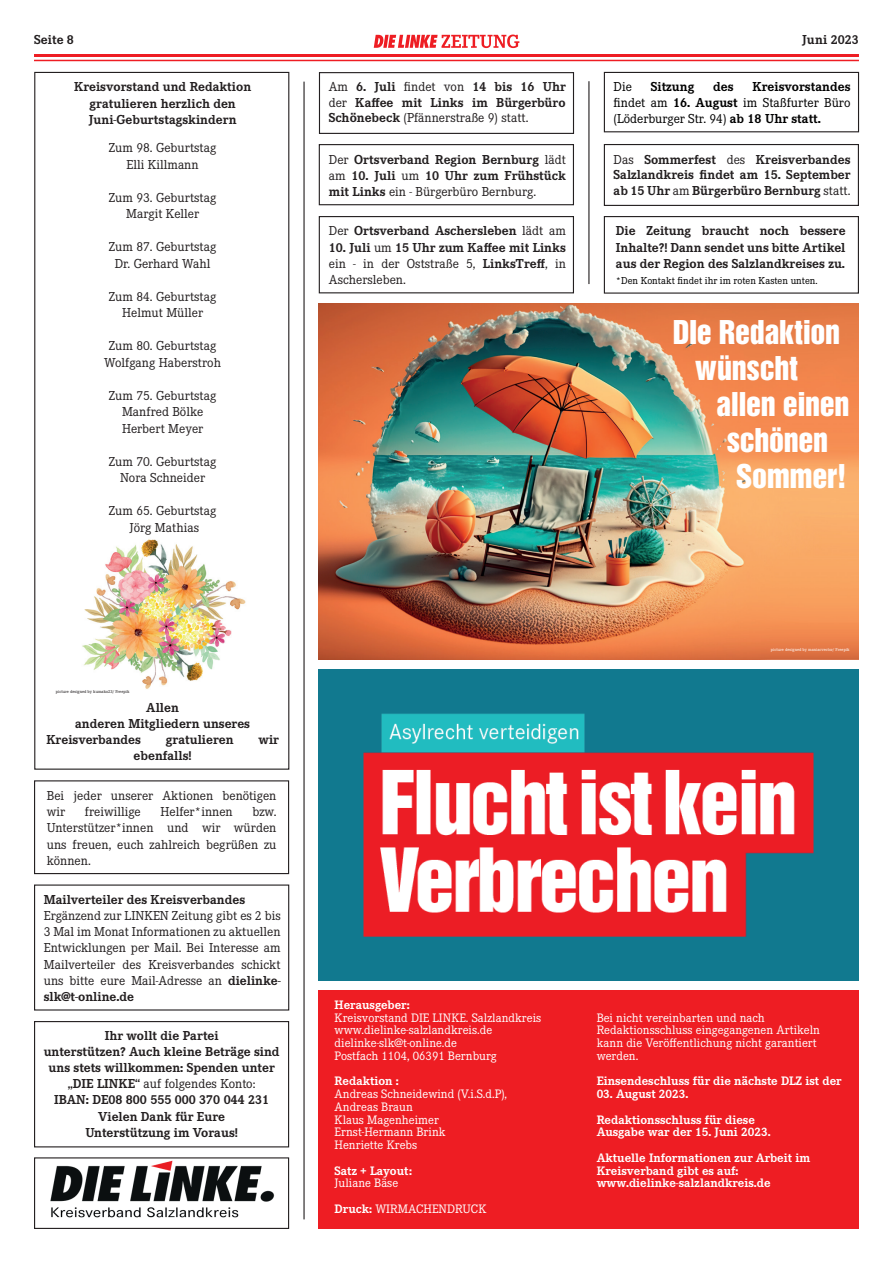
<style>
.page{position:relative;width:893px;height:1263px;background:#fff}
.page>*{position:absolute;margin:0;border:0;box-sizing:border-box;transform-origin:0 0}
.t1{font:30px/36px "Helvetica Inserat LT Std";letter-spacing:-.01em;color:#fff}
.t2{font:700 13.5px/16.2px "Corporate E";color:#231f20;text-align:justify}
.t3{font:13.5px/16.2px "Corporate E";color:#231f20;text-align:center}
.t4{font:13.5px/15.8px "Corporate E";color:#000001;text-align:justify}
.t5{font:700 13.5px "Corporate E";color:#000001}
.t6{font:12.75px/12.8px "Corporate E";color:#fff}
.t7{font:700 12.75px/25.5px "Corporate E";color:#fff}
.t8{font:10.5px "Corporate E";color:#000001}
.t9{font:4.5px "Corporate E";color:#fff}
.t10{font:4.5px "Corporate E";color:#231f20}
.s1{font-weight:700}
.s2{font-weight:400}
</style>
<div class="page">
<svg style="left:374px;top:35px;width:145px;height:13px"></svg>
<img style="left:319px;top:303px;width:540px;height:356px">
<div style="left:604px;top:144px;width:255px;height:62px;border:1px solid #231f20"></div>
<div style="left:319px;top:72px;width:255px;height:62px;border:1px solid #231f20"></div>
<div style="left:604px;top:72px;width:255px;height:60px;border:1px solid #231f20"></div>
<div style="left:319px;top:144px;width:255px;height:61px;border:1px solid #231f20"></div>
<div style="left:319px;top:216px;width:255px;height:77px;border:1px solid #231f20"></div>
<div style="left:34px;top:884px;width:255px;height:126px;border:1px solid #231f20"></div>
<div style="left:319px;top:990px;width:540px;height:239px;background:#ee1d23"></div>
<div style="left:34px;top:72px;width:255px;height:698px;border:1px solid #231f20"></div>
<hr style="left:303px;top:82px;width:2px;height:1137px;background:#231f20">
<hr style="left:588px;top:81px;width:1px;height:203px;background:#231f20">
<img style="left:50px;top:1160px;width:225px;height:58px">
<div style="left:34px;top:1157px;width:255px;height:72px;border:1px solid #231f20"></div>
<div style="left:604px;top:216px;width:255px;height:78px;border:1px solid #231f20"></div>
<div style="left:34px;top:780px;width:255px;height:94px;border:1px solid #231f20"></div>
<div style="left:34px;top:1021px;width:255px;height:126px;border:1px solid #231f20"></div>
<img style="left:319px;top:670px;width:540px;height:310px">
<img style="left:82px;top:539px;width:164px;height:150px">
<hr style="left:34px;top:54px;width:825px;height:3px;background:#ee1d23">
<hr style="left:34px;top:60px;width:825px;height:1px;background:#ee1d23">
<p class="t2" style="left:34px;top:32px;width:41px">Seite 8</p>
<p class="t2" style="left:802px;top:32px;width:58px">Juni 2023</p>
<p class="t2" style="left:74px;top:79px;width:179px;text-align:center">Kreisvorstand und Redaktion gratulieren herzlich den<br>Juni-Geburtstagskindern</p>
<p class="t3" style="left:109px;top:140px;width:109px">Zum 98. Geburtstag<br>Elli Killmann</p>
<p class="t3" style="left:109px;top:189px;width:109px">Zum 93. Geburtstag<br>Margit Keller</p>
<p class="t3" style="left:109px;top:239px;width:109px">Zum 87. Geburtstag<br>Dr. Gerhard Wahl</p>
<p class="t3" style="left:109px;top:288px;width:109px">Zum 84. Geburtstag<br>Helmut Müller</p>
<p class="t3" style="left:104px;top:338px;width:118px">Zum 80. Geburtstag<br>Wolfgang Haberstroh</p>
<p class="t3" style="left:109px;top:387px;width:109px">Zum 75. Geburtstag<br>Manfred Bölke<br>Herbert Meyer</p>
<p class="t3" style="left:109px;top:453px;width:109px">Zum 70. Geburtstag<br>Nora Schneider</p>
<p class="t3" style="left:109px;top:503px;width:109px">Zum 65. Geburtstag<br>Jörg Mathias</p>
<p class="t10" style="left:56px;top:689px;width:75px">picture designed by kumako23/ Freepik</p>
<p class="t2" style="left:146px;top:699px;width:34px">Allen</p>
<p class="t2" style="left:75px;top:715px;width:176px">anderen Mitgliedern unseres</p>
<p class="t2" style="left:46px;top:732px;width:96px">Kreisverbandes</p>
<p class="t2" style="left:166px;top:732px;width:69px">gratulieren</p>
<p class="t2" style="left:258px;top:732px;width:22px">wir</p>
<p class="t2" style="left:134px;top:748px;width:60px">ebenfalls!</p>
<p class="t3" style="left:47px;top:788px;width:231px;text-align:left">Bei jeder unserer Aktionen benötigen wir</p>
<p class="t3" style="left:85px;top:804px;width:57px">freiwillige</p>
<p class="t3" style="left:160px;top:804px;width:74px">Helfer*innen</p>
<p class="t3" style="left:47px;top:804px;width:231px;text-align:justify;text-indent:206px">bzw.<br>Unterstützer*innen und wir würden uns freuen, euch zahlreich begrüßen zu können.</p>
<p class="t2" style="left:44px;top:891px;width:203px">Mailverteiler des Kreisverbandes</p>
<p class="t3" style="left:44px;top:908px;width:238px;text-align:justify">Ergänzend zur LINKEN Zeitung gibt es 2 bis 3 Mal im Monat Informationen zu aktuellen Entwicklungen per Mail. Bei Interesse am Mailverteiler des Kreisverbandes schickt uns bitte eure Mail-Adresse an <span class="s1">dielinke&shy;slk@t-online.de</span></p>
<p class="t2" style="left:44px;top:1027px;width:237px;text-align:center">Ihr wollt die Partei<br>unterstützen? Auch kleine Beträge sind uns stets willkommen: Spenden unter „DIE LINKE“ <span class="s2">auf folgendes Konto:<br></span>IBAN: DE08 800 555 000 370 044 231<br>Vielen Dank für Eure<br>Unterstützung im Voraus!</p>
<p class="t2" style="left:329px;top:80px;width:238px;line-height:15.3px"><span class="s2">Am</span> 6. Juli <span class="s2">findet von</span> 14 bis 16 Uhr <span class="s2">der</span> Kaffee mit Links im Bürgerbüro Schönebeck <span class="s2">(Pfännerstraße 9) statt.</span></p>
<p class="t4" style="left:614px;top:79px;width:20px">Die</p>
<p class="t5" style="left:651px;top:79px;width:45px">Sitzung</p>
<p class="t5" style="left:713px;top:79px;width:22px">des</p>
<p class="t4" style="left:614px;top:79px;width:238px;text-indent:139px"><span class="s1">Kreisvorstandes </span>findet am <span class="s1">16. August</span> im Staßfurter Büro (Löderburger Str. 94) <span class="s1">ab 18 Uhr statt.</span></p>
<p class="t2" style="left:329px;top:151px;width:238px"><span class="s2">Der</span> Ortsverband Region Bernburg <span class="s2">lädt am</span> 10. Juli <span class="s2">um</span> 10 Uhr zum Frühstück mit Links <span class="s2">ein - Bürgerbüro Bernburg.</span></p>
<p class="t2" style="left:329px;top:223px;width:238px"><span class="s2">Der</span> Ortsverband Aschersleben <span class="s2">lädt am</span></p>
<p class="t2" style="left:329px;top:239px;width:238px">10. Juli <span class="s2">um</span> 15 Uhr zum Kaffee mit Links <span class="s2">ein - in der Oststraße 5,</span> LinksTreff<span class="s2">, in Aschersleben.</span></p>
<p class="t2" style="left:614px;top:152px;width:238px;line-height:15.8px"><span class="s2">Das</span> Sommerfest <span class="s2">des</span> Kreisverbandes Salzlandkreis findet am 15. September ab 15 Uhr <span class="s2">am</span> Bürgerbüro Bernburg <span class="s2">statt.</span></p>
<p class="t2" style="left:616px;top:223px;width:231px">Die Zeitung braucht noch bessere Inhalte?! Dann sendet uns bitte Artikel aus der Region des Salzlandkreises zu.</p>
<p class="t8" style="left:616px;top:275px;width:203px">*Den Kontakt findet ihr im roten Kasten unten.</p>
<h1 class="t1" style="left:695px;top:315px;width:147px;text-indent:-22px">DIe Redaktion wünscht</h1>
<h1 class="t1" style="left:716px;top:387px;width:135px;text-align:center">allen einen schönen<br>Sommer!</h1>
<p class="t9" style="left:771px;top:647px;width:80px">picture designed by maniacvector/ Freepik</p>
<p class="t7" style="left:335px;top:992px;width:77px">Herausgeber:</p>
<p class="t6" style="left:335px;top:1011px;width:208px">Kreisvorstand DIE LINKE. Salzlandkreis www.dielinke-salzlandkreis.de dielinke-slk@t-online.de<br>Postfach 1104, 06391 Bernburg</p>
<p class="t7" style="left:335px;top:1068px;width:66px">Redaktion :</p>
<p class="t6" style="left:335px;top:1088px;width:174px">Andreas Schneidewind (V.i.S.d.P),<br>Andreas Braun<br>Klaus Magenheimer<br>Ernst-Hermann Brink<br>Henriette Krebs</p>
<p class="t7" style="left:335px;top:1158px;width:79px">Satz + Layout:</p>
<p class="t6" style="left:335px;top:1170px;width:153px;line-height:25.5px">Juliane Bäse<br><span class="s1">Druck:</span> WIRMACHENDRUCK</p>
<p class="t6" style="left:597px;top:1011px;width:225px">Bei nicht vereinbarten und nach<br>Redaktionsschluss eingegangenen Artikeln kann die Veröffentlichung nicht garantiert werden.</p>
<p class="t7" style="left:597px;top:1069px;width:246px">Einsendeschluss für die nächste DLZ ist der</p>
<p class="t7" style="left:597px;top:1081px;width:160px">03. August 2023.<br>Redaktionsschluss für diese</p>
<p class="t7" style="left:597px;top:1120px;width:215px">Ausgabe war der 15. Juni 2023.<br>Aktuelle Informationen zur Arbeit im</p>
<p class="t7" style="left:597px;top:1164px;width:176px;line-height:12.8px">Kreisverband gibt es auf: www.dielinke-salzlandkreis.de</p>
</div>
